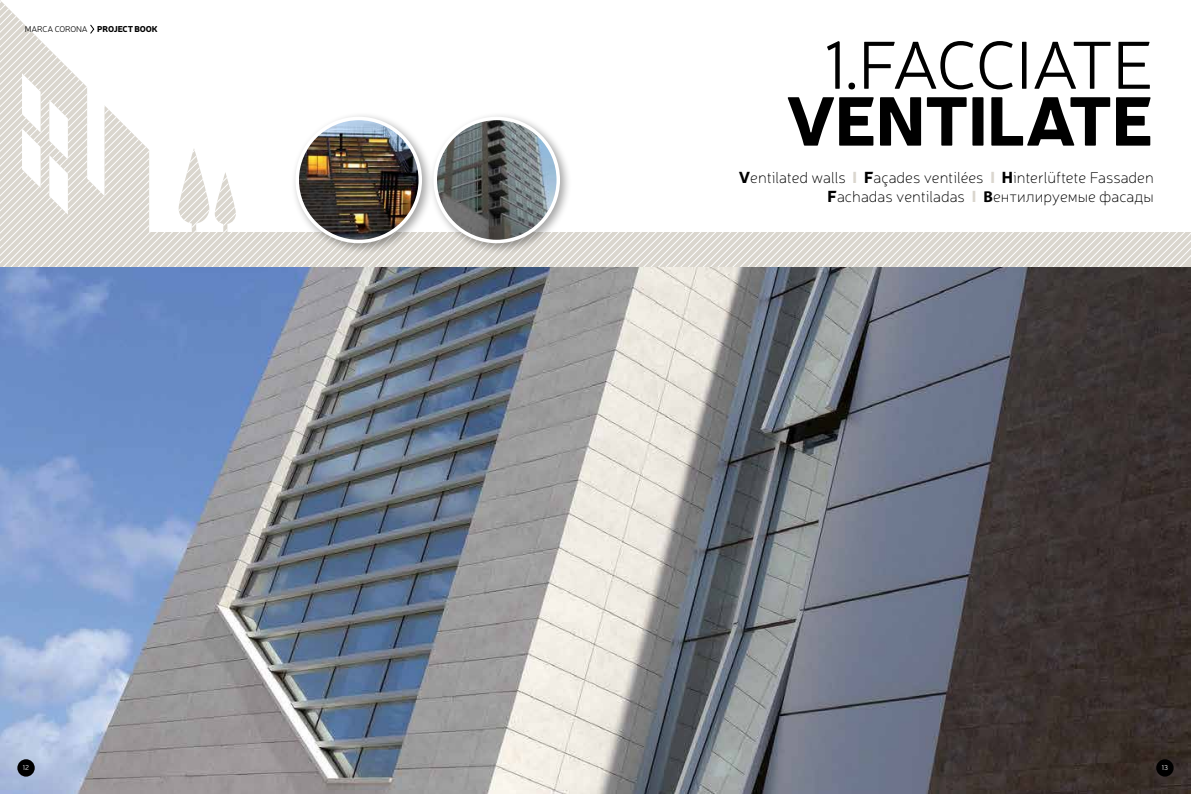
<style>
.page{position:relative;width:1191px;height:794px;background:#fff}
.page>*{position:absolute;margin:0;border:0;box-sizing:border-box;transform-origin:0 0}
.t1{font:300 68.25px "Neris";letter-spacing:-.03em;color:#000}
.t2{font:900 68.25px "Neris";letter-spacing:-.015em;color:#000}
.t3{font:100 15.75px "Neris";color:#000}
.t4{font:300 8.4px "Neris";letter-spacing:-.015em;color:#000}
.t5{font:300 7px "Neris";color:#fff}
.s1{font-weight:900}
.s2{font-weight:900;color:#dad6ce}
.s3{font-family:"Myriad Pro";font-weight:700}
</style>
<div class="page">
<img style="left:0;top:267px;width:1191px;height:527px">
<svg style="left:0;top:0;width:1191px;height:267px"></svg>
<div style="left:429px;top:112px;width:142px;height:143px;background:#000;opacity:.35"></div>
<img style="left:435px;top:118px;width:123px;height:123px;border-radius:61px">
<div style="left:433px;top:117px;width:127px;height:126px;border:4px solid #fff;border-radius:50%"></div>
<div style="left:291px;top:112px;width:143px;height:143px;background:#000;opacity:.35"></div>
<img style="left:297px;top:119px;width:123px;height:122px">
<div style="left:295px;top:117px;width:127px;height:126px;border:4px solid #fff;border-radius:50%"></div>
<div style="left:1156px;top:759px;width:17px;height:17px;background:#000;border-radius:50%"></div>
<div style="left:17px;top:759px;width:18px;height:17px;background:#000;border-radius:50%"></div>
<p class="t4" style="left:25px;top:24px;width:134px">MARCA CORONA <span class="s1">PROJECT BOOK</span></p>
<p class="t1" style="left:824px;top:22px;width:331px">1.FACCIATE</p>
<p class="t2" style="left:786px;top:71px;width:369px">VENTILATE</p>
<p class="t3" style="left:739px;top:168px;width:416px"><span class="s1">V</span>entilated walls <span class="s2">I</span> <span class="s1">F</span>açades ventilées <span class="s2">I</span> <span class="s1">H</span>interlüftete Fassaden</p>
<p class="t3" style="left:827px;top:187px;width:328px"><span class="s1">F</span>achadas ventiladas <span class="s2">I</span> <span class="s3">В</span>ентилируемые фасады</p>
<p class="t5" style="left:23px;top:763px;width:8px">12</p>
<p class="t5" style="left:1161px;top:763px;width:8px">13</p>
</div>
